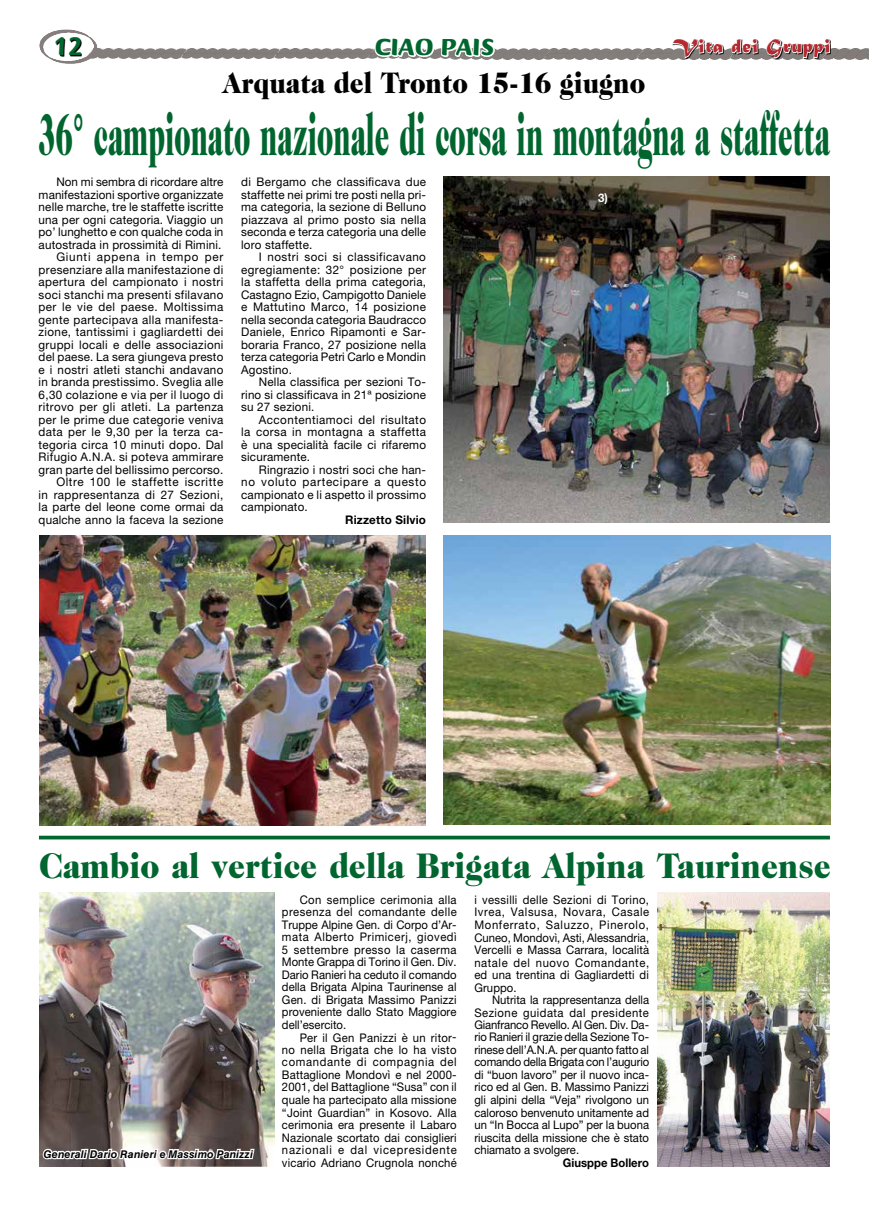
<style>
.page{position:relative;width:869px;height:1205px;background:#fff}
.page>*{position:absolute;margin:0;border:0;box-sizing:border-box;transform-origin:0 0}
.t1{font:900 60px "Caslon 224 Std";color:#00652e;scale:.47 1}
.t2{font:900 36px "Caslon 224 Std";color:#00652e;scale:.92 1}
.t3{font:900 30px "Caslon 224 Std";color:#000;scale:.9 1}
.t4{font:700 27.5px "Briem Script Std";color:#00652e}
.t5{font:900 25px "Briem Script Std";color:#00652e}
.t6{font:20px "Matura MT Script Capitals";letter-spacing:.05em;color:#b8292f}
.t7{font:11.88px/12.5px "Helvetica Neue LT Std";letter-spacing:.015em;color:#000;text-align:justify}
.t8{font:11.88px/12.5px "Helvetica Neue LT Std";letter-spacing:.015em;color:#000;text-align:justify;scale:.95 1}
.t9{font:700 11.88px "Helvetica Neue LT Std";letter-spacing:.005em;color:#000}
.t10{font:700 11.88px "Helvetica Neue LT Std";letter-spacing:.005em;color:#000;scale:.95 1}
.t11{font:700 11.88px "Helvetica Neue LT Std";color:#fff;scale:.96 1}
.t12{font:italic 700 10.62px "Helvetica LT Std";letter-spacing:.01em;color:#000}
</style>
<div class="page">
<img style="left:830px;top:49px;width:38px;height:10px">
<img style="left:643px;top:49px;width:27px;height:10px">
<img style="left:550px;top:49px;width:93px;height:10px">
<img style="left:496px;top:49px;width:54px;height:10px">
<img style="left:281px;top:49px;width:92px;height:10px">
<img style="left:187px;top:49px;width:94px;height:10px">
<img style="left:97px;top:49px;width:90px;height:10px">
<div style="left:672px;top:40px;width:158px;height:19px;background:#000;opacity:.85"></div>
<svg style="left:670px;top:39px;width:53px;height:20px"></svg>
<svg style="left:730px;top:39px;width:28px;height:16px"></svg>
<svg style="left:765px;top:39px;width:65px;height:21px"></svg>
<svg style="left:39px;top:30px;width:58px;height:34px"></svg>
<svg style="left:56px;top:38px;width:26px;height:18px"></svg>
<img style="left:39px;top:536px;width:386px;height:289px">
<img style="left:443px;top:176px;width:386px;height:346px">
<img style="left:443px;top:536px;width:387px;height:289px">
<img style="left:657px;top:892px;width:172px;height:274px">
<hr style="left:39px;top:836px;width:790px;height:3px;background:#00652e">
<img style="left:39px;top:892px;width:103px;height:274px">
<img style="left:142px;top:892px;width:132px;height:274px">
<svg style="left:41px;top:1076px;width:215px;height:91px;background:#766d6b"></svg>
<svg style="left:373px;top:48px;width:123px;height:11px"></svg>
<h3 class="t4" style="left:53px;top:31px;width:31px">12</h3>
<h3 class="t6" style="left:672px;top:34px;width:159px">Vita dei Gruppi</h3>
<h3 class="t3" style="left:223px;top:65px;width:470px">Arquata del Tronto 15-16 giugno</h3>
<h1 class="t1" style="left:38px;top:99px;width:1684px">36° campionato nazionale di corsa in montagna a staffetta</h1>
<p class="t7" style="left:39px;top:176px;width:186px;text-align:right">Non mi sembra di ricordare altre manifestazioni sportive organizzate nelle marche, tre le staffette iscritte una per ogni categoria. Viaggio un po’ lunghetto e con qualche coda in autostrada in prossimità di Rimini.<br>Giunti appena in tempo per presenziare alla manifestazione di apertura del campionato i nostri soci stanchi ma presenti sfilavano per le vie del paese. Moltissima gente partecipava alla manifesta&shy;zione, tantissimi i gagliardetti dei gruppi locali e delle associazioni del paese. La sera giungeva presto e i nostri atleti stanchi andavano in branda prestissimo. Sveglia alle 6,30 colazione e via per il luogo di ritrovo per gli atleti. La partenza per le prime due categorie veniva data per le 9,30 per la terza ca&shy;tegoria circa 10 minuti dopo. Dal Rifugio A.N.A. si poteva ammirare gran parte del bellissimo percorso.<br>Oltre 100 le staffette iscritte<br>in rappresentanza di 27 Sezioni, la parte del leone come ormai da qualche anno la faceva la sezione</p>
<p class="t7" style="left:241px;top:176px;width:186px">di Bergamo che classificava due staffette nei primi tre posti nella pri&shy;ma categoria, la sezione di Belluno piazzava al primo posto sia nella seconda e terza categoria una delle loro staffette.</p>
<h3 class="t5" style="left:375px;top:33px;width:121px">CIAO PAIS</h3>
<p class="t11" style="left:481px;top:61px;width:12px">2)</p>
<p class="t11" style="left:598px;top:190px;width:12px">3)</p>
<p class="t7" style="left:241px;top:251px;width:186px;text-indent:18px">I nostri soci si classificavano egregiamente: 32° posizione per la staffetta della prima categoria, Castagno Ezio, Campigotto Daniele e Mattutino Marco, 14 posizione nella seconda categoria Baudracco Daniele, Enrico Ripamonti e Sar&shy;boraria Franco, 27 posizione nella terza categoria Petri Carlo e Mondin Agostino.</p>
<p class="t7" style="left:241px;top:376px;width:186px;text-indent:18px">Nella classifica per sezioni To&shy;rino si classificava in 21ª posizione su 27 sezioni.</p>
<p class="t7" style="left:241px;top:413px;width:186px;text-indent:18px">Accontentiamoci del risultato la corsa in montagna a staffetta è una specialità facile ci rifaremo sicuramente.</p>
<p class="t7" style="left:241px;top:463px;width:186px;text-indent:18px">Ringrazio i nostri soci che han&shy;no voluto partecipare a questo campionato e li aspetto il prossimo campionato.</p>
<p class="t9" style="left:345px;top:512px;width:82px">Rizzetto Silvio</p>
<h2 class="t2" style="left:39px;top:844px;width:861px">Cambio al vertice della Brigata Alpina Taurinense</h2>
<p class="t12" style="left:43px;top:1147px;width:211px">Generali Dario Ranieri e Massimo Panizzi</p>
<p class="t8" style="left:282px;top:893px;width:185px;text-indent:18px">Con semplice cerimonia alla presenza del comandante delle Truppe Alpine Gen. di Corpo d’Ar&shy;mata Alberto Primicerj, giovedì 5 settembre presso la caserma Monte Grappa di Torino il Gen. Div.<br>Dario Ranieri ha ceduto il comando della Brigata Alpina Taurinense al Gen. di Brigata Massimo Panizzi proveniente dallo Stato Maggiore dell’esercito.</p>
<p class="t8" style="left:282px;top:1031px;width:185px;text-indent:18px">Per il Gen Panizzi è un ritor&shy;no nella Brigata che lo ha visto comandante di compagnia del Battaglione Mondovì e nel 2000- 2001, del Battaglione “Susa” con il quale ha partecipato alla missione “Joint Guardian” in Kosovo. Alla cerimonia era presente il Labaro Nazionale scortato dai consiglieri nazionali e dal vicepresidente vicario Adriano Crugnola nonché</p>
<p class="t8" style="left:474px;top:893px;width:185px">i vessilli delle Sezioni di Torino, Ivrea, Valsusa, Novara, Casale Monferrato, Saluzzo, Pinerolo, Cuneo, Mondovì, Asti, Alessandria, Vercelli e Massa Carrara, località natale del nuovo Comandante, ed una trentina di Gagliardetti di Gruppo.</p>
<p class="t8" style="left:474px;top:993px;width:185px;text-indent:18px">Nutrita la rappresentanza della Sezione guidata dal presidente Gianfranco Revello. Al Gen. Div. Da&shy;rio Ranieri il grazie della Sezione To&shy;rinese dell’A.N.A. per quanto fatto al comando della Brigata con l’augurio di “buon lavoro” per il nuovo inca&shy;rico ed al Gen. B. Massimo Panizzi gli alpini della “Veja” rivolgono un caloroso benvenuto unitamente ad un “In Bocca al Lupo” per la buona riuscita della missione che è stato chiamato a svolgere.</p>
<p class="t10" style="left:562px;top:1155px;width:92px">Giusppe Bollero</p>
</div>
